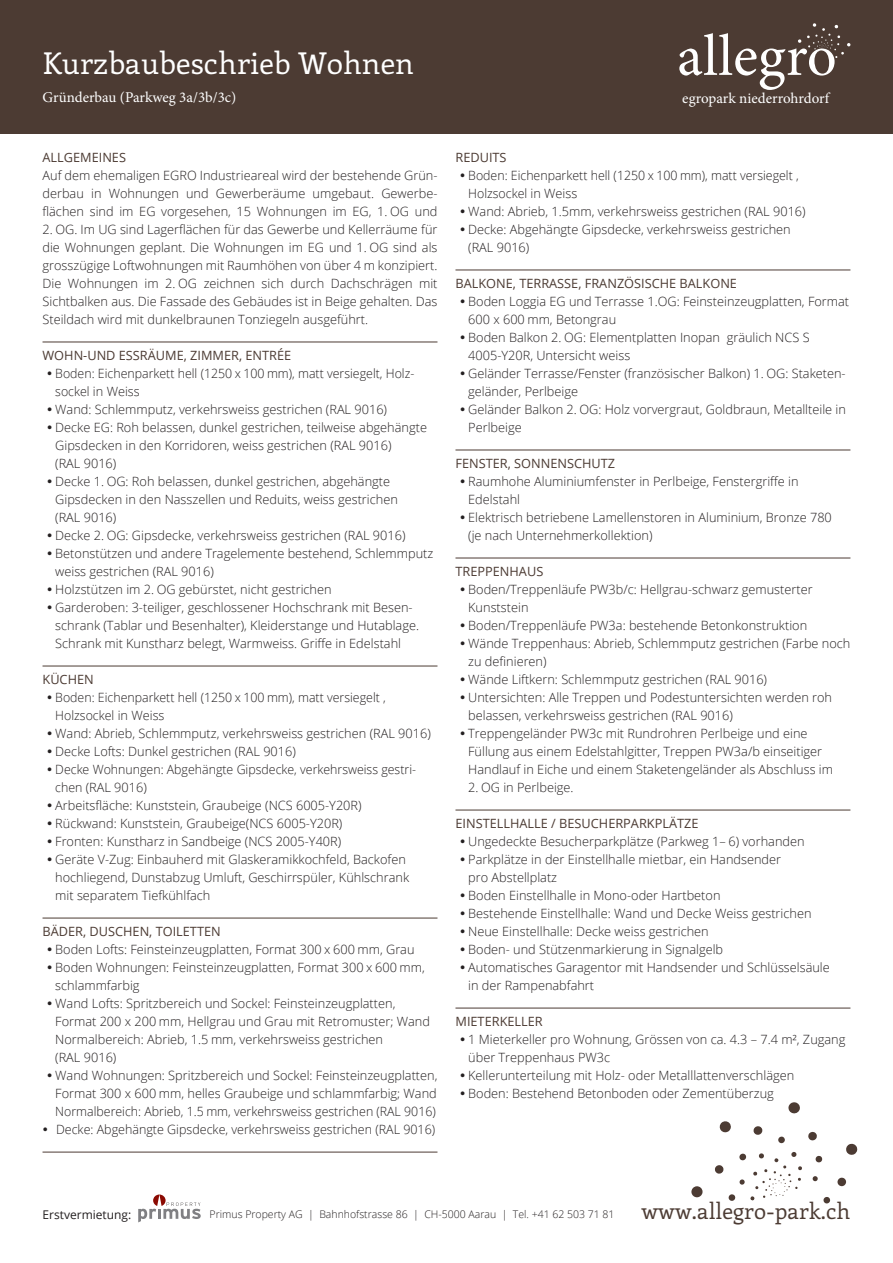
<style>
.page{position:relative;width:893px;height:1263px;background:#fff}
.page>*{position:absolute;margin:0;border:0;box-sizing:border-box;transform-origin:0 0}
.t1{font:30px "Enriqueta";color:#fff}
.t2{font:15px "Minion Pro";color:#fff}
.t3{font:300 12.75px/18px "Open Sans";color:#231f20}
.t4{font:12.75px "Open Sans";color:#4c3b33}
.t5{font:12px "Open Sans";color:#231f20}
.t6{font:300 10.5px "Open Sans";color:#231f20}
.s1{font-family:"Enriqueta";font-weight:400;font-size:22.2px;color:#4c3b33}
</style>
<div class="page">
<hr style="left:43px;top:342px;width:394px;height:1px;background:#4c3b33">
<hr style="left:43px;top:666px;width:394px;height:1px;background:#4c3b33">
<hr style="left:43px;top:918px;width:394px;height:1px;background:#4c3b33">
<hr style="left:43px;top:1152px;width:394px;height:1px;background:#4c3b33">
<hr style="left:455px;top:270px;width:395px;height:1px;background:#4c3b33">
<hr style="left:455px;top:450px;width:395px;height:1px;background:#4c3b33">
<hr style="left:455px;top:558px;width:395px;height:1px;background:#4c3b33">
<hr style="left:455px;top:810px;width:395px;height:1px;background:#4c3b33">
<hr style="left:455px;top:1008px;width:395px;height:1px;background:#4c3b33">
<div style="left:0;top:0;width:893px;height:134px;background:#4c3b33"></div>
<svg style="left:679px;top:23px;width:171px;height:67px"></svg>
<svg style="left:138px;top:1194px;width:63px;height:28px"></svg>
<svg style="left:846px;top:1143px;width:11px;height:12px"></svg>
<svg style="left:788px;top:1102px;width:12px;height:12px"></svg>
<svg style="left:719px;top:1121px;width:12px;height:12px"></svg>
<svg style="left:691px;top:1186px;width:11px;height:11px"></svg>
<svg style="left:837px;top:1177px;width:9px;height:9px"></svg>
<svg style="left:808px;top:1131px;width:9px;height:10px"></svg>
<svg style="left:753px;top:1126px;width:10px;height:9px"></svg>
<svg style="left:815px;top:1155px;width:8px;height:8px"></svg>
<svg style="left:778px;top:1136px;width:7px;height:7px"></svg>
<svg style="left:823px;top:1197px;width:7px;height:7px"></svg>
<svg style="left:812px;top:1176px;width:6px;height:5px"></svg>
<svg style="left:715px;top:1152px;width:87px;height:49px"></svg>
<h1 class="t1" style="left:43px;top:43px;width:373px">Kurzbaubeschrieb Wohnen</h1>
<p class="t2" style="left:43px;top:87px;width:195px">Gründerbau (Parkweg 3a/3b/3c)</p>
<p class="t2" style="left:682px;top:88px;width:148px">egropark niederrohrdorf</p>
<p class="t4" style="left:43px;top:149px;width:85px">ALLGEMEINES</p>
<p class="t3" style="left:43px;top:166px;width:396px;text-align:justify">Auf dem ehemaligen EGRO Industrieareal wird der bestehende Grün&shy;derbau in Wohnungen und Gewerberäume umgebaut. Gewerbe&shy;flächen sind im EG vorgesehen, 15 Wohnungen im EG, 1. OG und</p>
<p class="t3" style="left:43px;top:220px;width:396px;text-align:justify">2. OG. Im UG sind Lagerflächen für das Gewerbe und Kellerräume für die Wohnungen geplant. Die Wohnungen im EG und 1. OG sind als grosszügige Loftwohnungen mit Raumhöhen von über 4 m konzipiert.<br>Die Wohnungen im 2. OG zeichnen sich durch Dachschrägen mit Sichtbalken aus. Die Fassade des Gebäudes ist in Beige gehalten. Das Steildach wird mit dunkelbraunen Tonziegeln ausgeführt.</p>
<p class="t4" style="left:43px;top:347px;width:250px">WOHN-UND ESSRÄUME, ZIMMER, ENTRÉE</p>
<p class="t3" style="left:55px;top:364px;width:380px">Boden: Eichenparkett hell (1250 x 100 mm), matt versiegelt, Holz&shy;sockel in Weiss<br>Wand: Schlemmputz, verkehrsweiss gestrichen (RAL 9016)<br>Decke EG: Roh belassen, dunkel gestrichen, teilweise abgehängte Gipsdecken in den Korridoren, weiss gestrichen (RAL 9016)<br>(RAL 9016)<br>Decke 1. OG: Roh belassen, dunkel gestrichen, abgehängte Gipsdecken in den Nasszellen und Reduits, weiss gestrichen<br>(RAL 9016)<br>Decke 2. OG: Gipsdecke, verkehrsweiss gestrichen (RAL 9016)<br>Betonstützen und andere Tragelemente bestehend, Schlemmputz weiss gestrichen (RAL 9016)<br>Holzstützen im 2. OG gebürstet, nicht gestrichen<br>Garderoben: 3-teiliger, geschlossener Hochschrank mit Besen&shy;schrank (Tablar und Besenhalter), Kleiderstange und Hutablage.<br>Schrank mit Kunstharz belegt, Warmweiss. Griffe in Edelstahl</p>
<p class="t4" style="left:43px;top:671px;width:53px">KÜCHEN</p>
<p class="t3" style="left:55px;top:688px;width:377px">Boden: Eichenparkett hell (1250 x 100 mm), matt versiegelt , Holzsockel in Weiss<br>Wand: Abrieb, Schlemmputz, verkehrsweiss gestrichen (RAL 9016)<br>Decke Lofts: Dunkel gestrichen (RAL 9016)<br>Decke Wohnungen: Abgehängte Gipsdecke, verkehrsweiss gestri&shy;chen (RAL 9016)<br>Arbeitsfläche: Kunststein, Graubeige (NCS 6005-Y20R)<br>Rückwand: Kunststein, Graubeige(NCS 6005-Y20R)<br>Fronten: Kunstharz in Sandbeige (NCS 2005-Y40R)<br>Geräte V-Zug: Einbauherd mit Glaskeramikkochfeld, Backofen hochliegend, Dunstabzug Umluft, Geschirrspüler, Kühlschrank<br>mit separatem Tiefkühlfach</p>
<p class="t4" style="left:43px;top:923px;width:180px">BÄDER, DUSCHEN, TOILETTEN</p>
<p class="t3" style="left:55px;top:940px;width:384px">Boden Lofts: Feinsteinzeugplatten, Format 300 x 600 mm, Grau Boden Wohnungen: Feinsteinzeugplatten, Format 300 x 600 mm, schlammfarbig<br>Wand Lofts: Spritzbereich und Sockel: Feinsteinzeugplatten, Format 200 x 200 mm, Hellgrau und Grau mit Retromuster; Wand Normalbereich: Abrieb, 1.5 mm, verkehrsweiss gestrichen<br>(RAL 9016)<br>Wand Wohnungen: Spritzbereich und Sockel: Feinsteinzeugplatten, Format 300 x 600 mm, helles Graubeige und schlammfarbig; Wand Normalbereich: Abrieb, 1.5 mm, verkehrsweiss gestrichen (RAL 9016)<br>Decke: Abgehängte Gipsdecke, verkehrsweiss gestrichen (RAL 9016)</p>
<p class="t4" style="left:455px;top:149px;width:53px">REDUITS</p>
<p class="t3" style="left:468px;top:166px;width:339px">Boden: Eichenparkett hell (1250 x 100 mm), matt versiegelt , Holzsockel in Weiss<br>Wand: Abrieb, 1.5mm, verkehrsweiss gestrichen (RAL 9016)<br>Decke: Abgehängte Gipsdecke, verkehrsweiss gestrichen (RAL 9016)</p>
<p class="t4" style="left:455px;top:275px;width:283px">BALKONE, TERRASSE, FRANZÖSISCHE BALKONE</p>
<p class="t3" style="left:468px;top:292px;width:382px">Boden Loggia EG und Terrasse 1.OG: Feinsteinzeugplatten, Format 600 x 600 mm, Betongrau<br>Boden Balkon 2. OG: Elementplatten Inopan gräulich NCS S 4005-Y20R, Untersicht weiss<br>Geländer Terrasse/Fenster (französischer Balkon) 1. OG: Staketen&shy;geländer, Perlbeige<br>Geländer Balkon 2. OG: Holz vorvergraut, Goldbraun, Metallteile in Perlbeige</p>
<p class="t4" style="left:455px;top:455px;width:161px">FENSTER, SONNENSCHUTZ</p>
<p class="t3" style="left:468px;top:472px;width:365px">Raumhohe Aluminiumfenster in Perlbeige, Fenstergriffe in Edelstahl<br>Elektrisch betriebene Lamellenstoren in Aluminium, Bronze 780 (je nach Unternehmerkollektion)</p>
<p class="t4" style="left:455px;top:563px;width:89px">TREPPENHAUS</p>
<p class="t3" style="left:468px;top:580px;width:384px">Boden/Treppenläufe PW3b/c: Hellgrau-schwarz gemusterter Kunststein<br>Boden/Treppenläufe PW3a: bestehende Betonkonstruktion Wände Treppenhaus: Abrieb, Schlemmputz gestrichen (Farbe noch zu definieren)<br>Wände Liftkern: Schlemmputz gestrichen (RAL 9016)<br>Untersichten: Alle Treppen und Podestuntersichten werden roh belassen, verkehrsweiss gestrichen (RAL 9016)<br>Treppengeländer PW3c mit Rundrohren Perlbeige und eine Füllung aus einem Edelstahlgitter, Treppen PW3a/b einseitiger Handlauf in Eiche und einem Staketengeländer als Abschluss im</p>
<p class="t3" style="left:468px;top:778px;width:107px">2. OG in Perlbeige.</p>
<p class="t4" style="left:455px;top:815px;width:245px">EINSTELLHALLE / BESUCHERPARKPLÄTZE</p>
<p class="t3" style="left:468px;top:832px;width:363px">Ungedeckte Besucherparkplätze (Parkweg 1– 6) vorhanden Parkplätze in der Einstellhalle mietbar, ein Handsender<br>pro Abstellplatz<br>Boden Einstellhalle in Mono-oder Hartbeton<br>Bestehende Einstellhalle: Wand und Decke Weiss gestrichen Neue Einstellhalle: Decke weiss gestrichen<br>Boden- und Stützenmarkierung in Signalgelb<br>Automatisches Garagentor mit Handsender und Schlüsselsäule in der Rampenabfahrt</p>
<p class="t4" style="left:455px;top:1013px;width:89px">MIETERKELLER</p>
<p class="t3" style="left:468px;top:1030px;width:379px">1 Mieterkeller pro Wohnung, Grössen von ca. 4.3 – 7.4 m², Zugang über Treppenhaus PW3c<br>Kellerunterteilung mit Holz- oder Metalllattenverschlägen<br>Boden: Bestehend Betonboden oder Zementüberzug</p>
<p class="t5" style="left:43px;top:1206px;width:90px">Erstvermietung:</p>
<p class="t6" style="left:210px;top:1207px;width:642px">Primus Property AG | Bahnhofstrasse 86 | CH-5000 Aarau | Tel. +41 62 503 71 81 <span class="s1">www.allegro-park.ch</span></p>
</div>
